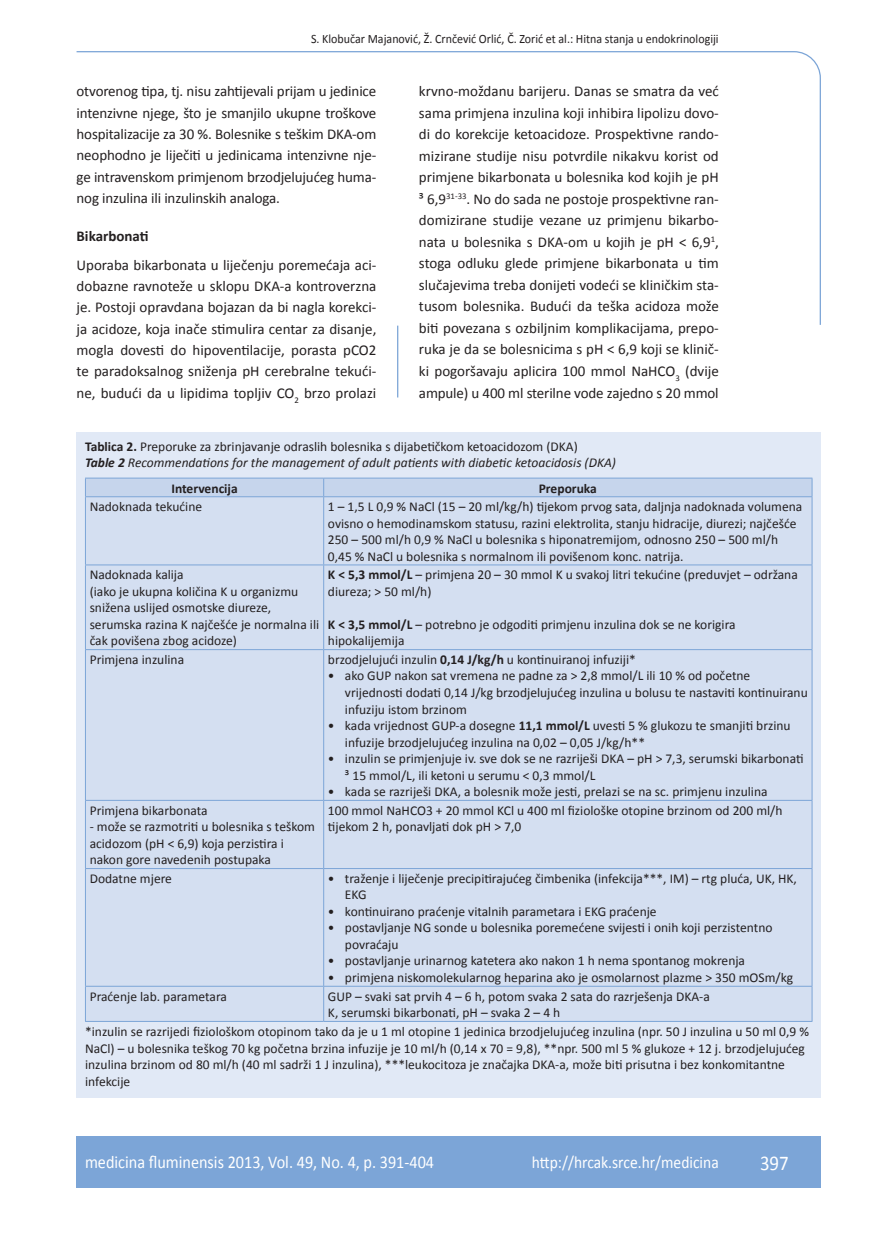
<style>
.page{position:relative;width:872px;height:1234px;background:#fff}
.page>*{position:absolute;margin:0;border:0;box-sizing:border-box;transform-origin:0 0}
.t1{font:21px "Calibri";color:#fff;scale:.9 1}
.t2{font:18px "Calibri";color:#fff;scale:.9 1}
.t3{font:17.25px "Calibri";color:#fff;scale:.9 1}
.t4{font:15px/21.5px "Calibri";letter-spacing:-.01em;color:#231f20;text-align:justify}
.t5{font:700 15px "Calibri";color:#231f20}
.t6{font:13.5px/16.5px "Calibri";color:#231f20}
.t7{font:italic 13.5px/16.5px "Calibri";color:#231f20}
.t8{font:700 13.5px "Calibri";color:#231f20}
.t9{font:12.75px "Calibri";color:#231f20;scale:.94 1}
.s1{font-weight:700;font-style:normal}
.s2{font-style:normal}
.s3{font-weight:700}
</style>
<div class="page">
<svg style="left:76px;top:51px;width:745px;height:275px"></svg>
<hr style="left:397px;top:325px;width:1px;height:72px;background:#7ca5d7">
<div style="left:77px;top:1135px;width:744px;height:51px;background:#7ca5d7"></div>
<div style="left:77px;top:432px;width:744px;height:665px;background:#e1e9f6"></div>
<div style="left:86px;top:497px;width:725px;height:523px;background:#d4dff1"></div>
<hr style="left:85px;top:477px;width:239px;height:1px;background:#7ca5d7">
<hr style="left:324px;top:477px;width:488px;height:1px;background:#7ca5d7">
<div style="left:85px;top:478px;width:727px;height:18px;background:#c6d5ec"></div>
<hr style="left:85px;top:496px;width:239px;height:1px;background:#7ca5d7">
<hr style="left:85px;top:497px;width:1px;height:67px;background:#7ca5d7">
<hr style="left:324px;top:496px;width:488px;height:1px;background:#7ca5d7">
<hr style="left:323px;top:497px;width:1px;height:67px;background:#7ca5d7">
<hr style="left:811px;top:497px;width:1px;height:67px;background:#7ca5d7">
<hr style="left:85px;top:564px;width:239px;height:1px;background:#7ca5d7">
<hr style="left:85px;top:565px;width:1px;height:84px;background:#7ca5d7">
<hr style="left:324px;top:564px;width:488px;height:1px;background:#7ca5d7">
<hr style="left:323px;top:565px;width:1px;height:84px;background:#7ca5d7">
<hr style="left:811px;top:565px;width:1px;height:84px;background:#7ca5d7">
<hr style="left:85px;top:649px;width:239px;height:1px;background:#7ca5d7">
<hr style="left:85px;top:650px;width:1px;height:149px;background:#7ca5d7">
<hr style="left:324px;top:649px;width:488px;height:1px;background:#7ca5d7">
<hr style="left:323px;top:650px;width:1px;height:149px;background:#7ca5d7">
<hr style="left:811px;top:650px;width:1px;height:149px;background:#7ca5d7">
<hr style="left:85px;top:799px;width:239px;height:1px;background:#7ca5d7">
<hr style="left:85px;top:800px;width:1px;height:68px;background:#7ca5d7">
<hr style="left:324px;top:799px;width:488px;height:1px;background:#7ca5d7">
<hr style="left:323px;top:800px;width:1px;height:68px;background:#7ca5d7">
<hr style="left:811px;top:800px;width:1px;height:68px;background:#7ca5d7">
<hr style="left:85px;top:868px;width:239px;height:1px;background:#7ca5d7">
<hr style="left:85px;top:868px;width:1px;height:117px;background:#7ca5d7">
<hr style="left:324px;top:868px;width:488px;height:1px;background:#7ca5d7">
<hr style="left:323px;top:868px;width:1px;height:117px;background:#7ca5d7">
<hr style="left:811px;top:868px;width:1px;height:117px;background:#7ca5d7">
<hr style="left:85px;top:985px;width:239px;height:1px;background:#7ca5d7">
<hr style="left:85px;top:986px;width:1px;height:34px;background:#7ca5d7">
<hr style="left:324px;top:985px;width:488px;height:1px;background:#7ca5d7">
<hr style="left:323px;top:986px;width:1px;height:34px;background:#7ca5d7">
<hr style="left:811px;top:986px;width:1px;height:34px;background:#7ca5d7">
<hr style="left:85px;top:1020px;width:239px;height:1px;background:#7ca5d7">
<hr style="left:324px;top:1020px;width:488px;height:1px;background:#7ca5d7">
<p class="t9" style="left:311px;top:30px;width:435px">S. Klobučar Majanović, Ž. Crnčević Orlić, Č. Zorić et al.: Hitna stanja u endokrinologiji</p>
<p class="t4" style="left:77px;top:80px;width:301px">otvorenog tipa, tj. nisu zahtijevali prijam u jedinice intenzivne njege, što je smanjilo ukupne troškove hospitalizacije za 30 %. Bolesnike s teškim DKA-om neophodno je liječiti u jedinicama intenzivne nje&shy;ge intravenskom primjenom brzodjelujućeg huma&shy;nog inzulina ili inzulinskih analoga.</p>
<p class="t5" style="left:77px;top:227px;width:74px">Bikarbonati</p>
<p class="t4" style="left:77px;top:253px;width:301px">Uporaba bikarbonata u liječenju poremećaja aci&shy;dobazne ravnoteže u sklopu DKA-a kontroverzna je. Postoji opravdana bojazan da bi nagla korekci&shy;ja acidoze, koja inače stimulira centar za disanje, mogla dovesti do hipoventilacije, porasta pCO2 te paradoksalnog sniženja pH cerebralne tekući&shy;ne, budući da u lipidima topljiv CO<sub>2</sub> brzo prolazi</p>
<p class="t4" style="left:419px;top:80px;width:301px">krvno-moždanu barijeru. Danas se smatra da već sama primjena inzulina koji inhibira lipolizu dovo&shy;di do korekcije ketoacidoze. Prospektivne rando&shy;mizirane studije nisu potvrdile nikakvu korist od primjene bikarbonata u bolesnika kod kojih je pH ³ 6,9<sup>31-33</sup>. No do sada ne postoje prospektivne ran&shy;domizirane studije vezane uz primjenu bikarbo&shy;nata u bolesnika s DKA-om u kojih je pH &lt; 6,9<sup>1</sup>, stoga odluku glede primjene bikarbonata u tim slučajevima treba donijeti vodeći se kliničkim sta&shy;tusom bolesnika. Budući da teška acidoza može biti povezana s ozbiljnim komplikacijama, prepo&shy;ruka je da se bolesnicima s pH &lt; 6,9 koji se klinič&shy;ki pogoršavaju aplicira 100 mmol NaHCO<sub>3</sub> (dvije ampule) u 400 ml sterilne vode zajedno s 20 mmol</p>
<p class="t7" style="left:85px;top:437px;width:532px"><span class="s1">Tablica 2.</span> <span class="s2">Preporuke za zbrinjavanje odraslih bolesnika s dijabetičkom ketoacidozom (DKA)<br></span><span class="s3">Table 2</span> Recommendations for the management of adult patients with diabetic ketoacidosis (DKA)</p>
<p class="t8" style="left:171px;top:479px;width:68px">Intervencija</p>
<p class="t8" style="left:539px;top:479px;width:60px">Preporuka</p>
<p class="t6" style="left:90px;top:497px;width:114px">Nadoknada tekućine</p>
<p class="t6" style="left:328px;top:497px;width:476px">1 – 1,5 L 0,9 % NaCl (15 – 20 ml/kg/h) tijekom prvog sata, daljnja nadoknada volumena ovisno o hemodinamskom statusu, razini elektrolita, stanju hidracije, diurezi; najčešće 250 – 500 ml/h 0,9 % NaCl u bolesnika s hiponatremijom, odnosno 250 – 500 ml/h 0,45 % NaCl u bolesnika s normalnom ili povišenom konc. natrija.</p>
<p class="t6" style="left:90px;top:566px;width:231px">Nadoknada kalija<br>(iako je ukupna količina K u organizmu snižena uslijed osmotske diureze, serumska razina K najčešće je normalna ili čak povišena zbog acidoze)</p>
<p class="t6" style="left:328px;top:566px;width:471px"><span class="s3">K &lt; 5,3 mmol/L</span> – primjena 20 – 30 mmol K u svakoj litri tekućine (preduvjet – održana diureza; &gt; 50 ml/h)</p>
<p class="t6" style="left:328px;top:615px;width:409px"><span class="s3">K &lt; 3,5 mmol/L</span> – potrebno je odgoditi primjenu inzulina dok se ne korigira hipokalijemija</p>
<p class="t6" style="left:90px;top:650px;width:96px">Primjena inzulina</p>
<p class="t6" style="left:328px;top:650px;width:309px">brzodjelujući inzulin <span class="s3">0,14 J/kg/h</span> u kontinuiranoj infuziji*</p>
<p class="t6" style="left:345px;top:667px;width:464px;text-indent:-17px">• ako GUP nakon sat vremena ne padne za &gt; 2,8 mmol/L ili 10 % od početne vrijednosti dodati 0,14 J/kg brzodjelujućeg inzulina u bolusu te nastaviti kontinuiranu infuziju istom brzinom</p>
<p class="t6" style="left:345px;top:716px;width:447px;text-indent:-17px">• kada vrijednost GUP-a dosegne <span class="s3">11,1 mmol/L</span> uvesti 5 % glukozu te smanjiti brzinu infuzije brzodjelujućeg inzulina na 0,02 – 0,05 J/kg/h**</p>
<p class="t6" style="left:345px;top:749px;width:460px;text-indent:-17px">• inzulin se primjenjuje iv. sve dok se ne razriješi DKA – pH &gt; 7,3, serumski bikarbonati<br>³ 15 mmol/L, ili ketoni u serumu &lt; 0,3 mmol/L</p>
<p class="t6" style="left:328px;top:782px;width:441px">• kada se razriješi DKA, a bolesnik može jesti, prelazi se na sc. primjenu inzulina</p>
<p class="t6" style="left:90px;top:801px;width:119px">Primjena bikarbonata</p>
<p class="t6" style="left:90px;top:817px;width:227px">- može se razmotriti u bolesnika s teškom acidozom (pH &lt; 6,9) koja perzistira i nakon gore navedenih postupaka</p>
<p class="t6" style="left:328px;top:801px;width:456px">100 mmol NaHCO3 + 20 mmol KCl u 400 ml fiziološke otopine brzinom od 200 ml/h tijekom 2 h, ponavljati dok pH &gt; 7,0</p>
<p class="t6" style="left:90px;top:869px;width:84px">Dodatne mjere</p>
<p class="t6" style="left:345px;top:869px;width:453px;text-indent:-17px">• traženje i liječenje precipitirajućeg čimbenika (infekcija***, IM) – rtg pluća, UK, HK,<br>EKG</p>
<p class="t6" style="left:328px;top:902px;width:330px">• kontinuirano praćenje vitalnih parametara i EKG praćenje</p>
<p class="t6" style="left:345px;top:918px;width:429px;text-indent:-17px">• postavljanje NG sonde u bolesnika poremećene svijesti i onih koji perzistentno povraćaju</p>
<p class="t6" style="left:328px;top:951px;width:418px">• postavljanje urinarnog katetera ako nakon 1 h nema spontanog mokrenja</p>
<p class="t6" style="left:328px;top:968px;width:467px">• primjena niskomolekularnog heparina ako je osmolarnost plazme &gt; 350 mOSm/kg</p>
<p class="t6" style="left:90px;top:986px;width:139px">Praćenje lab. parametara</p>
<p class="t6" style="left:328px;top:986px;width:383px">GUP – svaki sat prvih 4 – 6 h, potom svaka 2 sata do razrješenja DKA-a<br>K, serumski bikarbonati, pH – svaka 2 – 4 h</p>
<p class="t6" style="left:85px;top:1022px;width:725px">*inzulin se razrijedi fiziološkom otopinom tako da je u 1 ml otopine 1 jedinica brzodjelujućeg inzulina (npr. 50 J inzulina u 50 ml 0,9 % NaCl) – u bolesnika teškog 70 kg početna brzina infuzije je 10 ml/h (0,14 x 70 = 9,8), **npr. 500 ml 5 % glukoze + 12 j. brzodjelujućeg inzulina brzinom od 80 ml/h (40 ml sadrži 1 J inzulina), ***leukocitoza je značajka DKA-a, može biti prisutna i bez konkomitantne infekcije</p>
<h2 class="t2" style="left:85px;top:1150px;width:389px">medicina fluminensis 2013, Vol. 49, No. 4, p. 391-404</h2>
<p class="t3" style="left:532px;top:1151px;width:209px">http://hrcak.srce.hr/medicina</p>
<h1 class="t1" style="left:760px;top:1149px;width:33px">397</h1>
</div>
